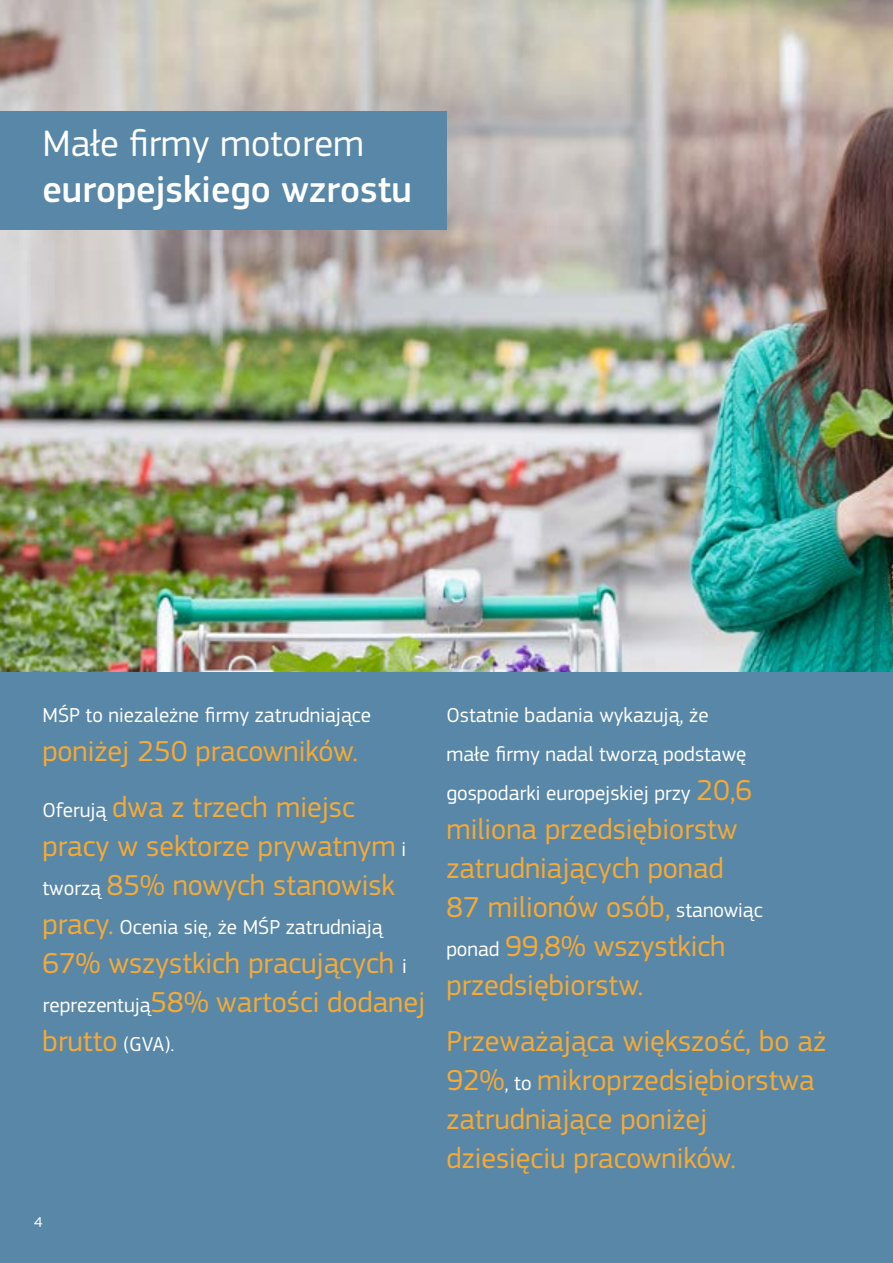
<style>
.page{position:relative;width:893px;height:1263px;background:#fff}
.page>*{position:absolute;margin:0;border:0;box-sizing:border-box;transform-origin:0 0}
.t1{font:500 38.25px "PF Square Sans Pro";color:#fff}
.t2{font:38.25px "PF Square Sans Pro";color:#fff}
.t3{font:30px/39px "PF Square Sans Pro";color:#f5aa35}
.t4{font:21px/39px "PF Square Sans Pro";color:#fff}
.t5{font:15px "PF Square Sans Pro";color:#fff}
.s1{font-size:21px;color:#fff}
.s2{font-size:30px;color:#f5aa35}
</style>
<div class="page">
<div style="left:0;top:657px;width:893px;height:606px;background:#5987a8"></div>
<img style="left:0;top:0;width:893px;height:672px">
<div style="left:0;top:112px;width:446px;height:118px;background:#5987a8"></div>
<p class="t2" style="left:43px;top:121px;width:323px">Małe firmy motorem</p>
<p class="t1" style="left:43px;top:167px;width:371px">europejskiego wzrostu</p>
<p class="t4" style="left:43px;top:696px;width:330px">MŚP to niezależne firmy zatrudniające</p>
<p class="t3" style="left:43px;top:724px;width:317px;line-height:55.9px">poniżej 250 pracowników.<br><span class="s1">Oferują</span> dwa z trzech miejsc</p>
<p class="t3" style="left:43px;top:827px;width:365px">pracy w sektorze prywatnym <span class="s1">i tworzą</span> 85% nowych stanowisk</p>
<p class="t4" style="left:43px;top:908px;width:342px"><span class="s2">pracy.</span> Ocenia się, że MŚP zatrudniają</p>
<p class="t3" style="left:43px;top:944px;width:384px">67% wszystkich pracujących <span class="s1">i reprezentują</span>58% wartości dodanej brutto <span class="s1">(GVA).</span></p>
<p class="t5" style="left:34px;top:1213px;width:10px">4</p>
<p class="t4" style="left:446px;top:696px;width:307px">Ostatnie badania wykazują, że małe firmy nadal tworzą podstawę gospodarki europejskiej przy <span class="s2">20,6</span></p>
<p class="t3" style="left:446px;top:810px;width:318px">miliona przedsiębiorstw zatrudniających ponad<br>87 milionów osób, <span class="s1">stanowiąc ponad</span> 99,8% wszystkich przedsiębiorstw.</p>
<p class="t3" style="left:446px;top:1022px;width:381px">Przeważająca większość, bo aż<br>92%<span class="s1">, to</span> mikroprzedsiębiorstwa zatrudniające poniżej dziesięciu pracowników.</p>
</div>
